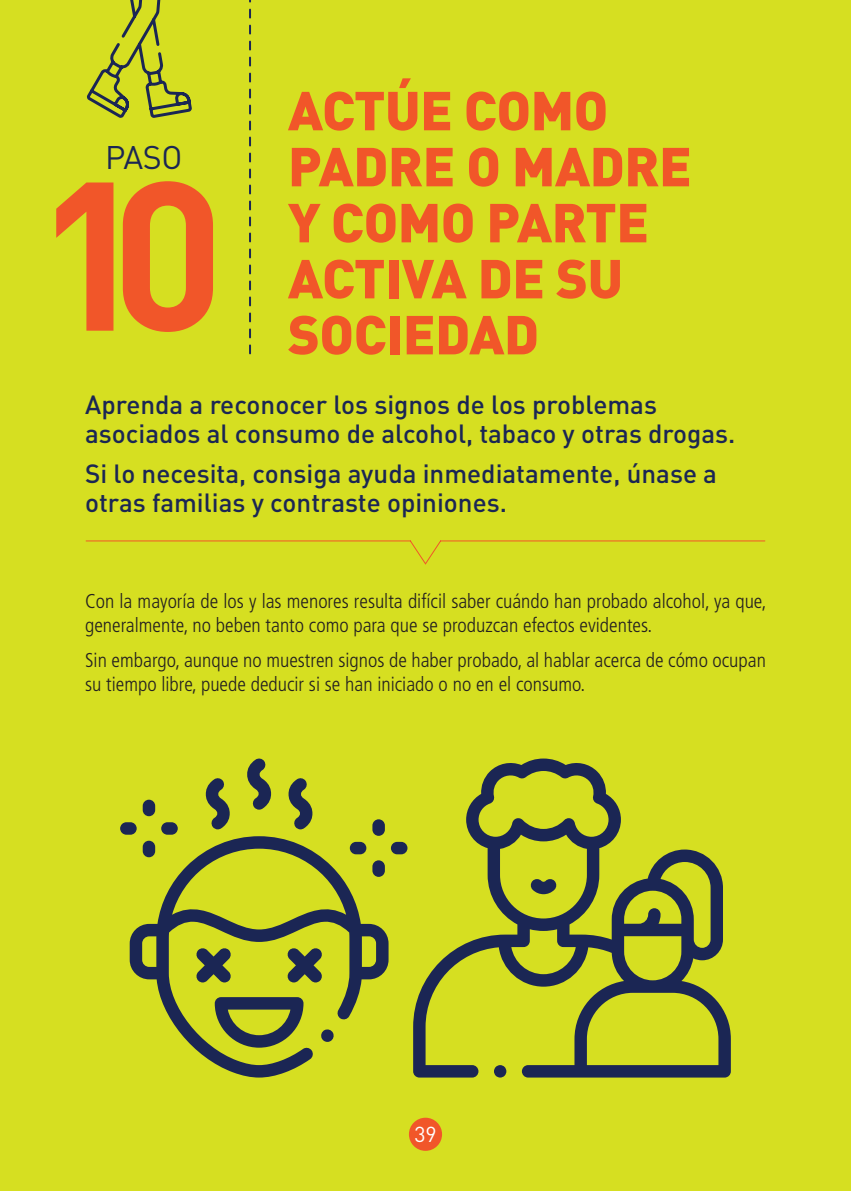
<style>
.page{position:relative;width:851px;height:1191px;background:#fff}
.page>*{position:absolute;margin:0;border:0;box-sizing:border-box;transform-origin:0 0}
.t1{font:700 208px "DIN Pro";color:#f15629}
.t2{font:900 54px/56px "DIN Pro";letter-spacing:-.01em;color:#f15629}
.t3{font:32.2px "DIN Pro";color:#1b2654}
.t4{font:500 26px/29px "DIN Pro";color:#1b2654}
.t5{font:21.4px "DIN Pro";color:#fff}
.t6{font:300 condensed 20px/24px "Frutiger LT Std";color:#231f20}
</style>
<div class="page">
<div style="left:0;top:0;width:850px;height:1191px;background:#d6df21"></div>
<svg style="left:87px;top:0;width:105px;height:118px"></svg>
<svg style="left:249px;top:0;width:2px;height:353px"></svg>
<svg style="left:85px;top:540px;width:680px;height:25px"></svg>
<div style="left:372px;top:819px;width:13px;height:17px;background:#1b2654;border-radius:6px"></div>
<div style="left:391px;top:842px;width:16px;height:12px;background:#1b2654;border-radius:6px"></div>
<div style="left:120px;top:822px;width:17px;height:12px;background:#1b2654;border-radius:6px"></div>
<div style="left:161px;top:822px;width:17px;height:12px;background:#1b2654;border-radius:6px"></div>
<div style="left:143px;top:799px;width:12px;height:17px;background:#1b2654;border-radius:6px"></div>
<svg style="left:247px;top:758px;width:24px;height:51px"></svg>
<svg style="left:206px;top:778px;width:24px;height:51px"></svg>
<svg style="left:288px;top:778px;width:24px;height:51px"></svg>
<svg style="left:130px;top:836px;width:258px;height:241px"></svg>
<svg style="left:320px;top:1028px;width:14px;height:14px"></svg>
<svg style="left:413px;top:758px;width:317px;height:319px"></svg>
<svg style="left:494px;top:1065px;width:12px;height:12px"></svg>
<div style="left:409px;top:1117px;width:33px;height:33px;background:#f15629;border-radius:50%"></div>
<h3 class="t3" style="left:105px;top:133px;width:79px">PASO</h3>
<h1 class="t1" style="left:35px;top:93px;width:191px">10</h1>
<h2 class="t2" style="left:288px;top:79px;width:405px">ACTÚE COMO<br>PADRE O MADRE<br>Y COMO PARTE<br>ACTIVA DE SU</h2>
<h2 class="t2" style="left:288px;top:303px;width:252px">SOCIEDAD</h2>
<h3 class="t4" style="left:85px;top:388px;width:651px">Aprenda a reconocer los signos de los problemas asociados al consumo de alcohol, tabaco y otras drogas.</h3>
<h3 class="t4" style="left:85px;top:458px;width:633px">Si lo necesita, consiga ayuda inmediatamente, únase a otras familias y contraste opiniones.</h3>
<p class="t6" style="left:85px;top:589px;width:682px">Con la mayoría de los y las menores resulta difícil saber cuándo han probado alcohol, ya que, generalmente, no beben tanto como para que se produzcan efectos evidentes.</p>
<p class="t6" style="left:85px;top:649px;width:682px">Sin embargo, aunque no muestren signos de haber probado, al hablar acerca de cómo ocupan su tiempo libre, puede deducir si se han iniciado o no en el consumo.</p>
<p class="t5" style="left:414px;top:1118px;width:24px">39</p>
</div>
